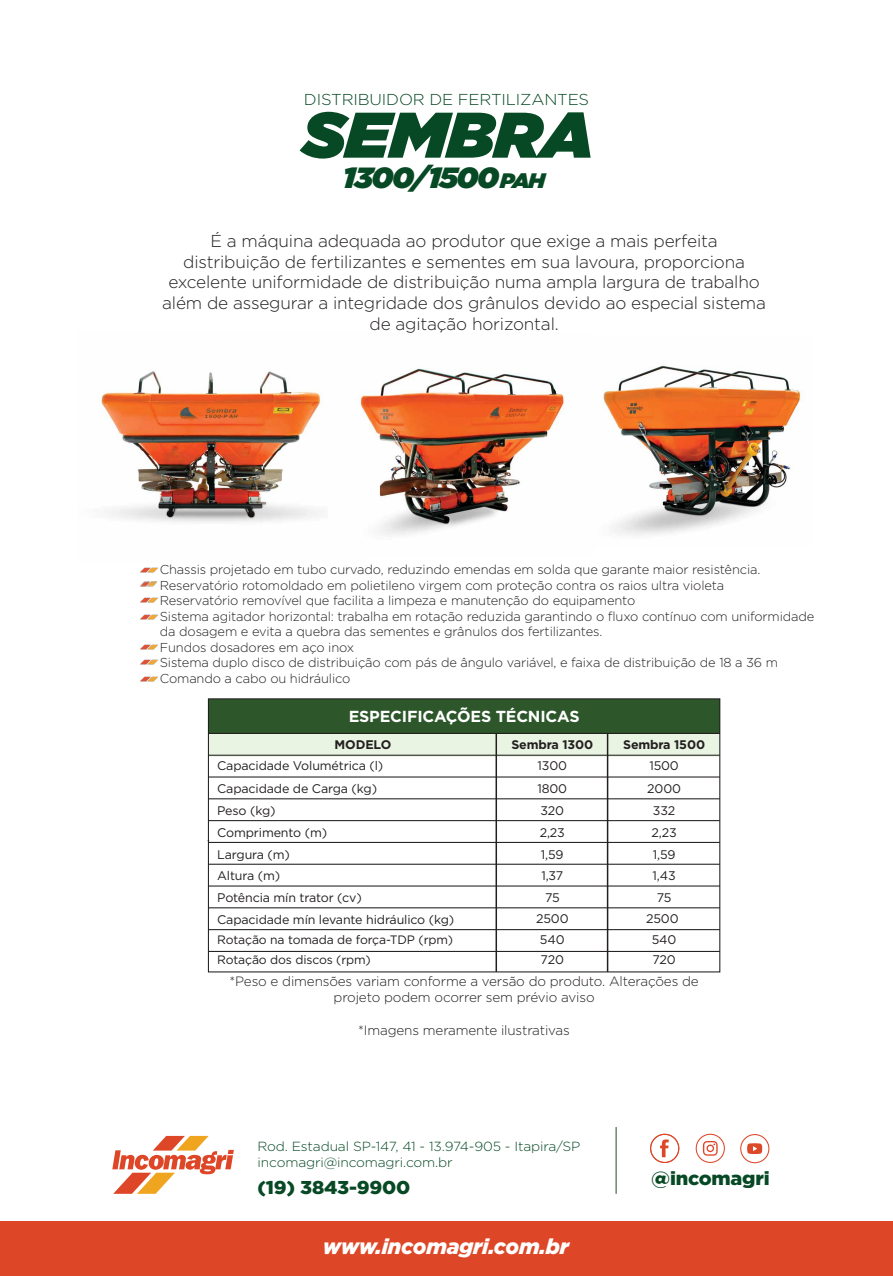
<style>
.page{position:relative;width:893px;height:1276px;background:#fff}
.page>*{position:absolute;margin:0;border:0;box-sizing:border-box;transform-origin:0 0}
.t1{font:italic 900 64.2px "Gotham";letter-spacing:-.01em;color:#074924;scale:1.05 1}
.t2{font:italic 900 29.25px "Gotham";letter-spacing:-.045em;color:#074924;scale:1.05 1}
.t3{font:italic 900 21.3px "Gotham";letter-spacing:-.01em;color:#fff}
.t4{font:900 18.9px "Gotham";letter-spacing:-.01em;color:#074924;scale:1.05 1}
.t5{font:900 18.6px "Gotham";letter-spacing:-.01em;color:#074924;scale:1.05 1}
.t6{font:300 17.25px/20.7px "Gotham";letter-spacing:-.01em;color:#231f20;text-align:center}
.t7{font:700 15.9px "Gotham";letter-spacing:-.01em;color:#fff}
.t8{font:300 15.75px "Gotham";letter-spacing:-.01em;color:#074924;scale:1.05 1}
.t9{font:300 13.5px/16.2px "Gotham";letter-spacing:-.01em;color:#231f20;text-align:center}
.t10{font:300 13.2px/15.9px "Gotham";letter-spacing:-.01em;color:#074924;scale:1.05 1}
.t11{font:300 12.9px/15.5px "Gotham";letter-spacing:-.01em;color:#231f20}
.t12{font:12.45px/20.1px "Gotham";letter-spacing:-.01em;color:#231f20}
.t13{font:700 12.45px "Gotham";letter-spacing:-.01em;color:#231f20}
.t14{font:12.15px/20.5px "Gotham";letter-spacing:-.01em;color:#231f20}
.s1{font-size:21px}
</style>
<div class="page">
<svg style="left:112px;top:1136px;width:122px;height:57px"></svg>
<div style="left:0;top:1221px;width:893px;height:55px;background:#dd4727"></div>
<hr style="left:616px;top:1127px;width:1px;height:66px;background:#2d572a">
<svg style="left:650px;top:1133px;width:29px;height:30px"></svg>
<svg style="left:740px;top:1134px;width:29px;height:29px"></svg>
<svg style="left:696px;top:1133px;width:29px;height:30px"></svg>
<div style="left:208px;top:699px;width:512px;height:34px;background:#2d572a"></div>
<div style="left:208px;top:734px;width:512px;height:23px;background:#e9f4e2"></div>
<div style="left:208px;top:698px;width:512px;height:274px;border:1px solid #231f20"></div>
<hr style="left:208px;top:733px;width:512px;height:1px;background:#231f20">
<hr style="left:208px;top:754px;width:512px;height:2px;background:#231f20">
<hr style="left:208px;top:776px;width:512px;height:1px;background:#231f20">
<hr style="left:208px;top:798px;width:512px;height:1px;background:#231f20">
<hr style="left:208px;top:820px;width:512px;height:1px;background:#231f20">
<hr style="left:208px;top:842px;width:512px;height:1px;background:#231f20">
<hr style="left:208px;top:863px;width:512px;height:1px;background:#231f20">
<hr style="left:208px;top:885px;width:512px;height:1px;background:#231f20">
<hr style="left:208px;top:907px;width:512px;height:1px;background:#231f20">
<hr style="left:208px;top:929px;width:512px;height:1px;background:#231f20">
<hr style="left:208px;top:951px;width:512px;height:1px;background:#231f20">
<hr style="left:607px;top:733px;width:1px;height:239px;background:#231f20">
<hr style="left:495px;top:733px;width:2px;height:239px;background:#231f20">
<img style="left:101px;top:371px;width:221px;height:152px">
<img style="left:603px;top:365px;width:202px;height:171px">
<img style="left:357px;top:368px;width:207px;height:167px">
<img style="left:140px;top:567px;width:18px;height:5px">
<img style="left:140px;top:572px;width:18px;height:15px">
<img style="left:140px;top:597px;width:18px;height:6px">
<img style="left:140px;top:614px;width:18px;height:6px">
<img style="left:140px;top:644px;width:18px;height:6px">
<img style="left:140px;top:659px;width:18px;height:6px">
<img style="left:140px;top:676px;width:18px;height:6px">
<p class="t8" style="left:304px;top:89px;width:273px">DISTRIBUIDOR DE FERTILIZANTES</p>
<h1 class="t1" style="left:302px;top:89px;width:280px">SEMBRA</h1>
<h2 class="t2" style="left:343px;top:157px;width:194px">1300/1500<span class="s1">PAH</span></h2>
<p class="t6" style="left:162px;top:230px;width:605px">É a máquina adequada ao produtor que exige a mais perfeita distribuição de fertilizantes e sementes em sua lavoura, proporciona excelente uniformidade de distribuição numa ampla largura de trabalho além de assegurar a integridade dos grânulos devido ao especial sistema de agitação horizontal.</p>
<p class="t11" style="left:160px;top:561px;width:656px">Chassis projetado em tubo curvado, reduzindo emendas em solda que garante maior resistência.<br>Reservatório rotomoldado em polietileno virgem com proteção contra os raios ultra violeta<br>Reservatório removível que facilita a limpeza e manutenção do equipamento<br>Sistema agitador horizontal: trabalha em rotação reduzida garantindo o fluxo contínuo com uniformidade da dosagem e evita a quebra das sementes e grânulos dos fertilizantes.<br>Fundos dosadores em aço inox<br>Sistema duplo disco de distribuição com pás de ângulo variável, e faixa de distribuição de 18 a 36 m Comando a cabo ou hidráulico</p>
<p class="t7" style="left:349px;top:706px;width:232px">ESPECIFICAÇÕES TÉCNICAS</p>
<p class="t13" style="left:335px;top:736px;width:58px">MODELO</p>
<p class="t13" style="left:511px;top:736px;width:83px">Sembra 1300</p>
<p class="t12" style="left:217px;top:756px;width:168px">Capacidade Volumétrica (l)</p>
<p class="t12" style="left:538px;top:756px;width:31px">1300</p>
<p class="t12" style="left:649px;top:756px;width:31px">1500</p>
<p class="t12" style="left:217px;top:778px;width:161px">Capacidade de Carga (kg)</p>
<p class="t12" style="left:537px;top:778px;width:31px">1800</p>
<p class="t12" style="left:647px;top:778px;width:35px">2000</p>
<p class="t12" style="left:217px;top:800px;width:60px">Peso (kg)</p>
<p class="t12" style="left:540px;top:800px;width:25px">320</p>
<p class="t12" style="left:653px;top:800px;width:24px">332</p>
<p class="t12" style="left:217px;top:822px;width:111px">Comprimento (m)</p>
<p class="t12" style="left:540px;top:822px;width:27px">2,23</p>
<p class="t12" style="left:651px;top:822px;width:27px">2,23</p>
<p class="t12" style="left:217px;top:844px;width:74px">Largura (m)</p>
<p class="t12" style="left:541px;top:844px;width:24px">1,59</p>
<p class="t12" style="left:653px;top:844px;width:24px">1,59</p>
<p class="t12" style="left:217px;top:865px;width:65px">Altura (m)</p>
<p class="t12" style="left:541px;top:865px;width:23px">1,37</p>
<p class="t12" style="left:653px;top:865px;width:25px">1,43</p>
<p class="t12" style="left:536px;top:908px;width:34px">2500</p>
<p class="t12" style="left:646px;top:908px;width:34px">2500</p>
<p class="t13" style="left:623px;top:736px;width:83px">Sembra 1500</p>
<p class="t12" style="left:217px;top:887px;width:146px">Potência mín trator (cv)</p>
<p class="t12" style="left:545px;top:887px;width:16px">75</p>
<p class="t12" style="left:657px;top:887px;width:16px">75</p>
<p class="t12" style="left:540px;top:929px;width:26px">540<br>720</p>
<p class="t12" style="left:652px;top:929px;width:26px">540<br>720</p>
<p class="t12" style="left:217px;top:909px;width:239px">Capacidade mín levante hidráulico (kg)</p>
<p class="t14" style="left:217px;top:929px;width:237px">Rotação na tomada de força-TDP (rpm)<br>Rotação dos discos (rpm)</p>
<p class="t9" style="left:229px;top:973px;width:471px">*Peso e dimensões variam conforme a versão do produto. Alterações de projeto podem ocorrer sem prévio aviso</p>
<p class="t9" style="left:358px;top:1021px;width:213px">*Imagens meramente ilustrativas</p>
<p class="t10" style="left:258px;top:1138px;width:309px">Rod. Estadual SP-147, 41 - 13.974-905 - Itapira/SP incomagri@incomagri.com.br</p>
<h3 class="t5" style="left:258px;top:1174px;width:147px">(19) 3843-9900</h3>
<h3 class="t3" style="left:323px;top:1232px;width:248px">www.incomagri.com.br</h3>
<h3 class="t4" style="left:651px;top:1165px;width:114px">@incomagri</h3>
</div>
